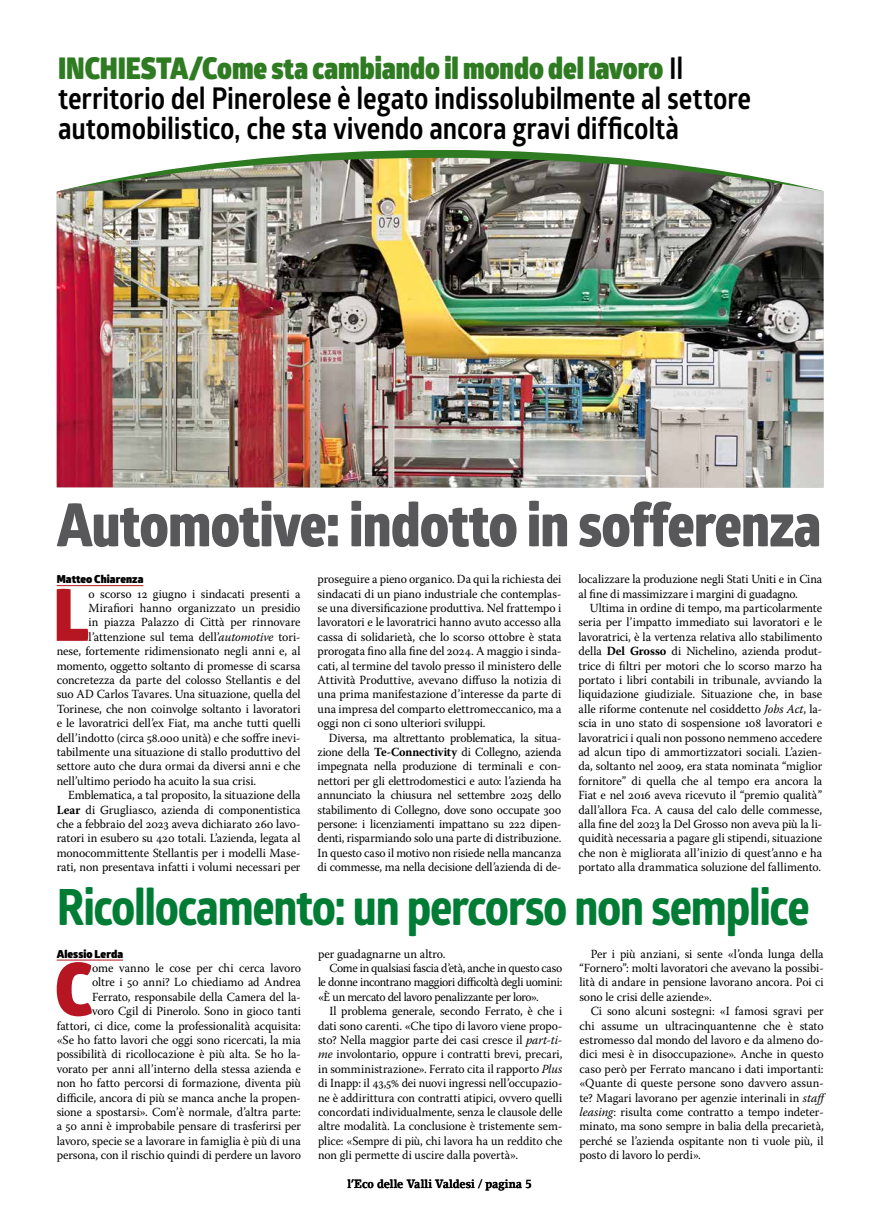
<style>
.page{position:relative;width:879px;height:1219px;background:#fff}
.page>*{position:absolute;margin:0;border:0;box-sizing:border-box;transform-origin:0 0}
.t1{font:900 72.4px "Glober";color:#b51621;scale:.88 1}
.t2{font:800 60px "Glober";letter-spacing:-.015em;color:#58585a;scale:.88 1}
.t3{font:700 50px "Globerx";letter-spacing:-.03em;color:#007c35;scale:.88 1}
.t4{font:700 30px/30px "Glober";letter-spacing:-.005em;color:#000;scale:.88 1}
.t5{font:12.4px/14.4px "Warnock Pro";letter-spacing:-.005em;color:#000;text-align:justify;scale:.96 1}
.t6{font:12.4px/14.4px "Warnock Pro";letter-spacing:-.005em;color:#000;text-align:justify;scale:.95 1}
.t7{font:12.4px "Warnock Pro";letter-spacing:-.03em;color:#000;scale:.95 1}
.t8{font:12.4px "Warnock Pro";letter-spacing:-.025em;color:#000;scale:.95 1}
.t9{font:12.4px "Warnock Pro";letter-spacing:-.035em;color:#000;scale:.95 1}
.t10{font:700 12px "Lino Letter Std";letter-spacing:-.005em;color:#000;scale:.88 1}
.t11{font:900 11px "Glober";letter-spacing:.005em;color:#000}
.s1{font-weight:900;color:#2e7b22}
.s2{font-style:italic}
.s3{font-weight:700}
</style>
<div class="page">
<hr style="left:57px;top:585px;width:86px;height:1px;background:#b51621">
<hr style="left:57px;top:960px;width:66px;height:1px;background:#b51621">
<img style="left:57px;top:191px;width:766px;height:297px">
<svg style="left:59px;top:150px;width:764px;height:41px"></svg>
<h3 class="t4" style="left:58px;top:53px;width:789px"><span class="s1">INCHIESTA/Come sta cambiando il mondo del lavoro</span> Il territorio del Pinerolese è legato indissolubilmente al settore automobilistico, che sta vivendo ancora gravi difficoltà</h3>
<h2 class="t2" style="left:57px;top:480px;width:870px">Automotive: indotto in sofferenza</h2>
<p class="t11" style="left:57px;top:571px;width:88px">Matteo Chiarenza</p>
<h1 class="t1" style="left:54px;top:559px;width:41px">L</h1>
<p class="t5" style="left:89px;top:586px;width:222px">o scorso 12 giugno i sindacati presenti a</p>
<p class="t5" style="left:89px;top:601px;width:222px">Mirafiori hanno organizzato un presidio</p>
<p class="t5" style="left:89px;top:615px;width:222px">in piazza Palazzo di Città per rinnovare</p>
<p class="t5" style="left:89px;top:629px;width:222px">l’attenzione sul tema dell’<span class="s2">automotive</span> tori-</p>
<p class="t5" style="left:57px;top:644px;width:255px">nese, fortemente ridimensionato negli anni e, al</p>
<p class="t5" style="left:57px;top:658px;width:255px">momento, oggetto soltanto di promesse di scarsa</p>
<p class="t5" style="left:57px;top:673px;width:255px">concretezza da parte del colosso Stellantis e del</p>
<p class="t5" style="left:57px;top:687px;width:255px">suo AD Carlos Tavares. Una situazione, quella del</p>
<p class="t5" style="left:57px;top:701px;width:255px">Torinese, che non coinvolge soltanto i lavoratori</p>
<p class="t5" style="left:57px;top:716px;width:255px">e le lavoratrici dell’ex Fiat, ma anche tutti quelli</p>
<p class="t5" style="left:57px;top:730px;width:255px">dell’indotto (circa 58.000 unità) e che soffre inevi-</p>
<p class="t5" style="left:57px;top:745px;width:255px">tabilmente una situazione di stallo produttivo del</p>
<p class="t5" style="left:57px;top:759px;width:255px">settore auto che dura ormai da diversi anni e che</p>
<p class="t5" style="left:57px;top:773px;width:209px">nell’ultimo periodo ha acuito la sua crisi.</p>
<p class="t5" style="left:68px;top:788px;width:244px">Emblematica, a tal proposito, la situazione della</p>
<p class="t5" style="left:57px;top:802px;width:255px"><span class="s3">Lear</span> di Grugliasco, azienda di componentistica</p>
<p class="t5" style="left:57px;top:817px;width:255px">che a febbraio del 2023 aveva dichiarato 260 lavo-</p>
<p class="t5" style="left:57px;top:831px;width:255px">ratori in esubero su 420 totali. L’azienda, legata al</p>
<p class="t5" style="left:57px;top:845px;width:255px">monocommittente Stellantis per i modelli Mase-</p>
<p class="t5" style="left:57px;top:860px;width:255px">rati, non presentava infatti i volumi necessari per</p>
<p class="t5" style="left:317px;top:572px;width:255px">proseguire a pieno organico. Da qui la richiesta dei sindacati di un piano industriale che contemplas&shy;se una diversificazione produttiva. Nel frattempo i lavoratori e le lavoratrici hanno avuto accesso alla cassa di solidarietà, che lo scorso ottobre è stata prorogata fino alla fine del 2024. A maggio i sinda&shy;cati, al termine del tavolo presso il ministero delle Attività Produttive, avevano diffuso la notizia di una prima manifestazione d’interesse da parte di una impresa del comparto elettromeccanico, ma a oggi non ci sono ulteriori sviluppi.</p>
<p class="t6" style="left:317px;top:730px;width:258px;text-indent:11px">Diversa, ma altrettanto problematica, la situa&shy;zione della <span class="s3">Te-Connectivity</span> di Collegno, azienda impegnata nella produzione di terminali e con&shy;nettori per gli elettrodomestici e auto: l’azienda ha annunciato la chiusura nel settembre 2025 dello stabilimento di Collegno, dove sono occupate 300 persone: i licenziamenti impattano su 222 dipen&shy;denti, risparmiando solo una parte di distribuzione.<br>In questo caso il motivo non risiede nella mancanza di commesse, ma nella decisione dell’azienda di de-</p>
<p class="t6" style="left:578px;top:572px;width:258px">localizzare la produzione negli Stati Uniti e in Cina al fine di massimizzare i margini di guadagno.</p>
<p class="t5" style="left:578px;top:601px;width:255px;text-indent:11px">Ultima in ordine di tempo, ma particolarmente seria per l’impatto immediato sui lavoratori e le lavoratrici, è la vertenza relativa allo stabilimento della <span class="s3">Del Grosso</span> di Nichelino, azienda produt&shy;trice di filtri per motori che lo scorso marzo ha portato i libri contabili in tribunale, avviando la liquidazione giudiziale. Situazione che, in base alle riforme contenute nel cosiddetto <span class="s2">Jobs Act</span>, la&shy;scia in uno stato di sospensione 108 lavoratori e lavoratrici i quali non possono nemmeno accedere ad alcun tipo di ammortizzatori sociali. L’azien&shy;da, soltanto nel 2009, era stata nominata “miglior fornitore” di quella che al tempo era ancora la Fiat e nel 2016 aveva ricevuto il “premio qualità” dall’allora Fca. A causa del calo delle commesse, alla fine del 2023 la Del Grosso non aveva più la li&shy;quidità necessaria a pagare gli stipendi, situazione che non è migliorata all’inizio di quest’anno e ha portato alla drammatica soluzione del fallimento.</p>
<h3 class="t3" style="left:57px;top:870px;width:857px">Ricollocamento: un percorso non semplice</h3>
<p class="t11" style="left:57px;top:945px;width:68px">Alessio Lerda</p>
<h1 class="t1" style="left:55px;top:934px;width:43px">C</h1>
<p class="t5" style="left:57px;top:961px;width:256px;text-align:right">ome vanno le cose per chi cerca lavoro<br>oltre i 50 anni? Lo chiediamo ad Andrea Ferrato, responsabile della Camera del la-<br>voro Cgil di Pinerolo. Sono in gioco tanti fattori, ci dice, come la professionalità acquisita: «Se ho fatto lavori che oggi sono ricercati, la mia possibilità di ricollocazione è più alta. Se ho la&shy;vorato per anni all’interno della stessa azienda e non ho fatto percorsi di formazione, diventa più difficile, ancora di più se manca anche la propen&shy;sione a spostarsi». Com’è normale, d’altra parte: a 50 anni è improbabile pensare di trasferirsi per lavoro, specie se a lavorare in famiglia è più di una persona, con il rischio quindi di perdere un lavoro</p>
<p class="t5" style="left:318px;top:946px;width:134px">per guadagnarne un altro.</p>
<p class="t8" style="left:329px;top:960px;width:247px">Come in qualsiasi fascia d’età, anche in questo caso</p>
<p class="t7" style="left:318px;top:975px;width:259px">le donne incontrano maggiori difficoltà degli uomini:</p>
<p class="t9" style="left:318px;top:989px;width:234px">«È un mercato del lavoro penalizzante per loro».</p>
<p class="t6" style="left:329px;top:1004px;width:247px">Il problema generale, secondo Ferrato, è che i</p>
<p class="t6" style="left:318px;top:1018px;width:259px">dati sono carenti. «Che tipo di lavoro viene propo-</p>
<p class="t6" style="left:318px;top:1033px;width:259px">sto? Nella maggior parte dei casi cresce il <span class="s2">part-ti-</span></p>
<p class="t6" style="left:318px;top:1047px;width:259px"><span class="s2">me</span> involontario, oppure i contratti brevi, precari,</p>
<p class="t6" style="left:318px;top:1061px;width:259px">in somministrazione». Ferrato cita il rapporto <span class="s2">Plus</span></p>
<p class="t6" style="left:318px;top:1076px;width:259px">di Inapp: il 43,5% dei nuovi ingressi nell’occupazio-</p>
<p class="t6" style="left:318px;top:1090px;width:259px">ne è addirittura con contratti atipici, ovvero quelli</p>
<p class="t6" style="left:318px;top:1105px;width:259px">concordati individualmente, senza le clausole delle</p>
<p class="t6" style="left:318px;top:1119px;width:259px">altre modalità. La conclusione è tristemente sem-</p>
<p class="t6" style="left:318px;top:1133px;width:259px">plice: «Sempre di più, chi lavora ha un reddito che</p>
<p class="t6" style="left:318px;top:1148px;width:212px">non gli permette di uscire dalla povertà».</p>
<p class="t10" style="left:347px;top:1176px;width:211px">l’Eco delle Valli Valdesi / pagina 5</p>
<p class="t5" style="left:579px;top:946px;width:256px;text-indent:11px">Per i più anziani, si sente «l’onda lunga della “Fornero”: molti lavoratori che avevano la possibi&shy;lità di andare in pensione lavorano ancora. Poi ci sono le crisi delle aziende».</p>
<p class="t5" style="left:579px;top:1004px;width:261px;text-align:left;text-indent:11px">Ci sono alcuni sostegni: «I famosi sgravi per chi assume un ultracinquantenne che è stato estromesso dal mondo del lavoro e da almeno do&shy;dici mesi è in disoccupazione». Anche in questo caso però per Ferrato mancano i dati importanti: «Quante di queste persone sono davvero assun&shy;te? Magari lavorano per agenzie interinali in <span class="s2">staff leasing</span>: risulta come contratto a tempo indeter&shy;minato, ma sono sempre in balia della precarietà, perché se l’azienda ospitante non ti vuole più, il posto di lavoro lo perdi».</p>
</div>
